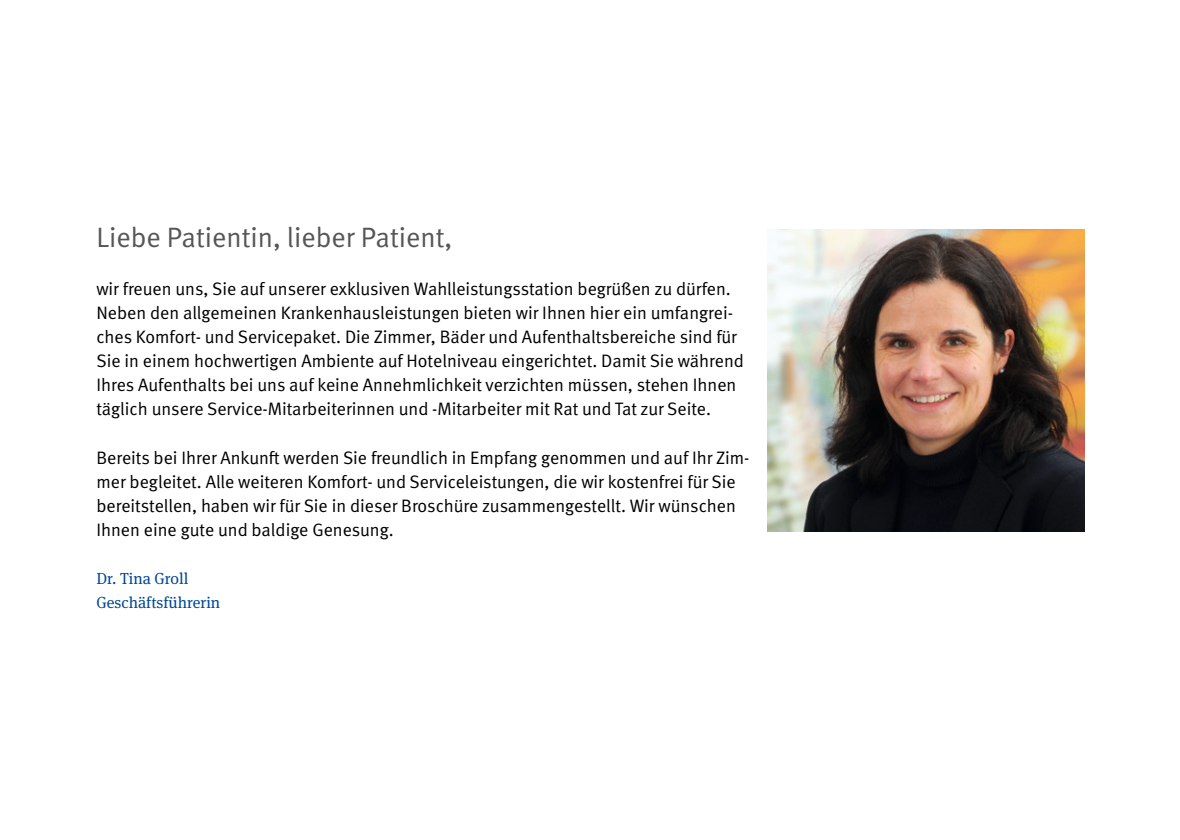
<style>
.page{position:relative;width:1180px;height:840px;background:#fff}
.page>*{position:absolute;margin:0;border:0;box-sizing:border-box;transform-origin:0 0}
.t1{font:28px "DGUV Meta";color:#565655}
.t2{font:18px/24.2px "DGUV Meta";color:#000}
.t3{font:16px/24px "DGUV Meta Serif";color:#004893}
</style>
<div class="page">
<hr style="left:1179px;top:0;width:1px;height:839px;background:#004893">
<img style="left:767px;top:230px;width:317px;height:301px">
<h1 class="t1" style="left:96px;top:220px;width:357px">Liebe Patientin, lieber Patient,</h1>
<p class="t2" style="left:96px;top:277px;width:649px">wir freuen uns, Sie auf unserer exklusiven Wahlleistungsstation begrüßen zu dürfen.<br>Neben den allgemeinen Krankenhausleistungen bieten wir Ihnen hier ein umfangrei&shy;ches Komfort- und Servicepaket. Die Zimmer, Bäder und Aufenthaltsbereiche sind für Sie in einem hochwertigen Ambiente auf Hotelniveau eingerichtet. Damit Sie während Ihres Aufenthalts bei uns auf keine Annehmlichkeit verzichten müssen, stehen Ihnen täglich unsere Service-Mitarbeiterinnen und -Mitarbeiter mit Rat und Tat zur Seite.</p>
<p class="t2" style="left:96px;top:445px;width:654px">Bereits bei Ihrer Ankunft werden Sie freundlich in Empfang genommen und auf Ihr Zim&shy;mer begleitet. Alle weiteren Komfort- und Serviceleistungen, die wir kostenfrei für Sie bereitstellen, haben wir für Sie in dieser Broschüre zusammengestellt. Wir wünschen Ihnen eine gute und baldige Genesung.</p>
<p class="t3" style="left:96px;top:566px;width:125px">Dr. Tina Groll<br>Geschäftsführerin</p>
</div>
